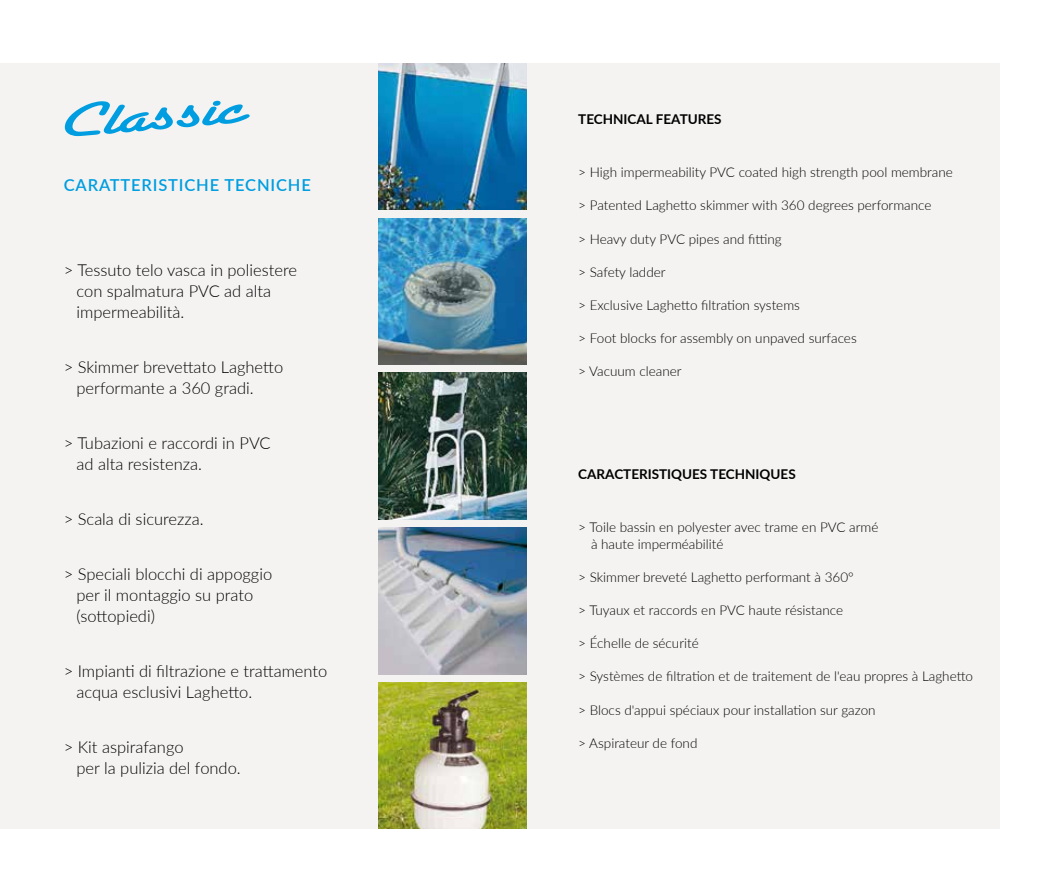
<style>
.page{position:relative;width:1063px;height:893px;background:#fff}
.page>*{position:absolute;margin:0;border:0;box-sizing:border-box;transform-origin:0 0}
.t1{font:300 16.5px/21px "Lato";color:#000}
.t2{font:600 16.5px "Lato";letter-spacing:.05em;color:#009ee0}
.t3{font:300 13.5px/16.2px "Lato";color:#000}
.t4{font:700 13.5px "Lato";color:#000}
</style>
<div class="page">
<div style="left:0;top:63px;width:999px;height:766px;background:#f5f3f1"></div>
<img style="left:378px;top:63px;width:149px;height:147px">
<img style="left:378px;top:218px;width:149px;height:146px">
<img style="left:378px;top:373px;width:149px;height:146px">
<img style="left:378px;top:528px;width:149px;height:146px">
<img style="left:378px;top:683px;width:149px;height:146px">
<svg style="left:65px;top:101px;width:185px;height:35px"></svg>
<p class="t2" style="left:64px;top:173px;width:249px">CARATTERISTICHE TECNICHE</p>
<p class="t1" style="left:77px;top:259px;width:222px;text-indent:-13px">&gt; Tessuto telo vasca in poliestere con spalmatura PVC ad alta impermeabilità.</p>
<p class="t1" style="left:77px;top:356px;width:208px;text-indent:-13px">&gt; Skimmer brevettato Laghetto performante a 360 gradi.</p>
<p class="t1" style="left:77px;top:432px;width:196px;text-indent:-13px">&gt; Tubazioni e raccordi in PVC ad alta resistenza.</p>
<p class="t1" style="left:64px;top:508px;width:141px">&gt; Scala di sicurezza.</p>
<p class="t1" style="left:77px;top:563px;width:197px;text-indent:-13px">&gt; Speciali blocchi di appoggio per il montaggio su prato (sottopiedi)</p>
<p class="t1" style="left:77px;top:660px;width:252px;text-indent:-13px">&gt; Impianti di filtrazione e trattamento acqua esclusivi Laghetto.</p>
<p class="t1" style="left:77px;top:736px;width:166px;text-indent:-13px">&gt; Kit aspirafango<br>per la pulizia del fondo.</p>
<p class="t4" style="left:578px;top:109px;width:145px">TECHNICAL FEATURES</p>
<p class="t3" style="left:578px;top:164px;width:376px">&gt; High impermeability PVC coated high strength pool membrane</p>
<p class="t3" style="left:578px;top:197px;width:355px">&gt; Patented Laghetto skimmer with 360 degrees performance</p>
<p class="t3" style="left:578px;top:230px;width:205px">&gt; Heavy duty PVC pipes and fitting</p>
<p class="t3" style="left:578px;top:263px;width:89px">&gt; Safety ladder</p>
<p class="t3" style="left:578px;top:297px;width:223px">&gt; Exclusive Laghetto filtration systems</p>
<p class="t3" style="left:578px;top:330px;width:280px">&gt; Foot blocks for assembly on unpaved surfaces</p>
<p class="t3" style="left:578px;top:363px;width:105px">&gt; Vacuum cleaner</p>
<p class="t4" style="left:578px;top:464px;width:219px">CARACTERISTIQUES TECHNIQUES</p>
<p class="t3" style="left:591px;top:519px;width:289px;text-indent:-13px">&gt; Toile bassin en polyester avec trame en PVC armé à haute imperméabilité</p>
<p class="t3" style="left:578px;top:568px;width:277px">&gt; Skimmer breveté Laghetto performant à 360°</p>
<p class="t3" style="left:578px;top:602px;width:266px">&gt; Tuyaux et raccords en PVC haute résistance</p>
<p class="t3" style="left:578px;top:635px;width:122px">&gt; Échelle de sécurité</p>
<p class="t3" style="left:578px;top:668px;width:396px">&gt; Systèmes de filtration et de traitement de l'eau propres à Laghetto</p>
<p class="t3" style="left:578px;top:701px;width:299px">&gt; Blocs d'appui spéciaux pour installation sur gazon</p>
<p class="t3" style="left:578px;top:734px;width:121px">&gt; Aspirateur de fond</p>
</div>
